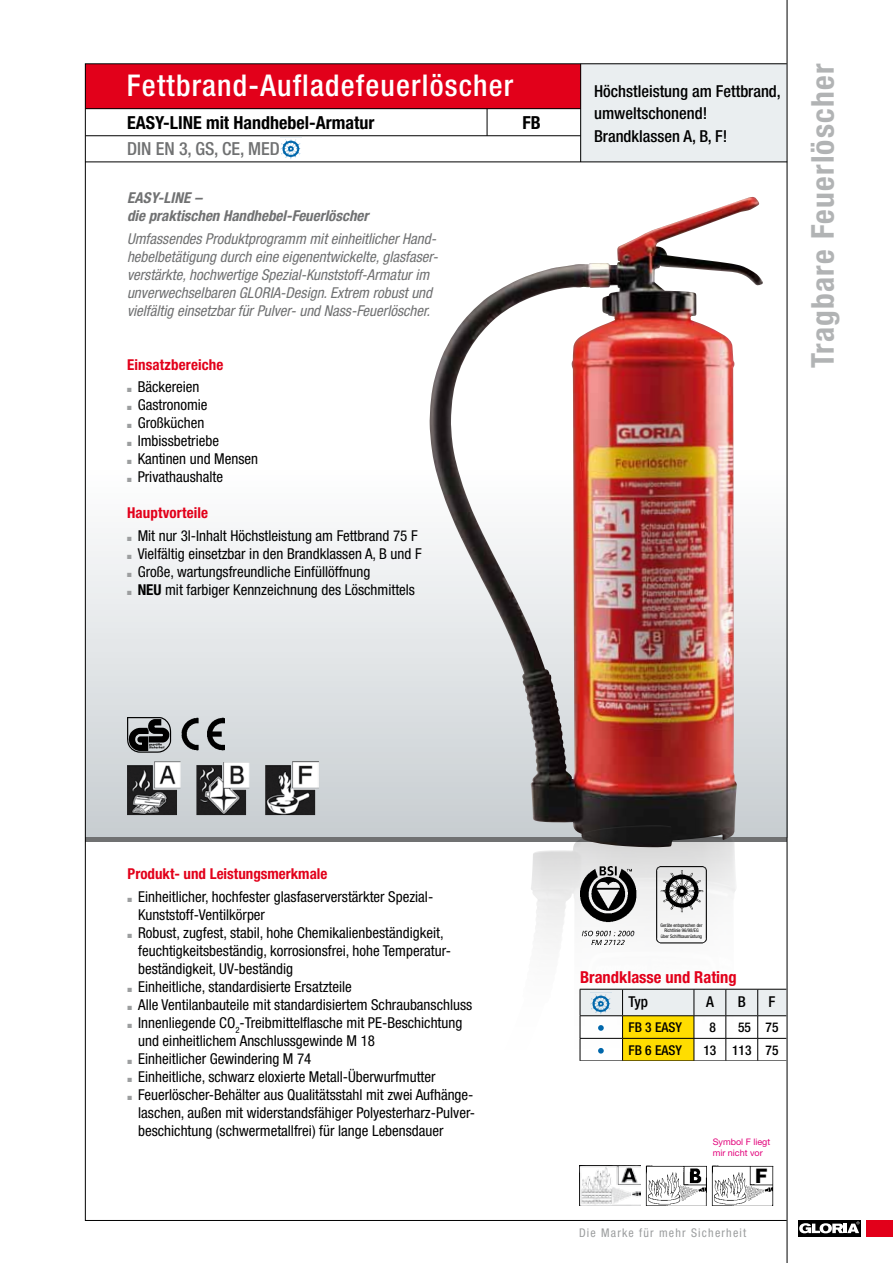
<style>
.page{position:relative;width:893px;height:1263px;background:#fff}
.page>*{position:absolute;margin:0;border:0;box-sizing:border-box;transform-origin:0 0}
.t1{font:700 condensed 31.5px "Helvetica Neue";letter-spacing:.04em;color:#b1b3b4}
.t2{font:500 condensed 30px "Helvetica Neue";letter-spacing:.04em;color:#fff}
.t3{font:800 20.1px "Helvetica Neue";color:#000}
.t4{font:700 condensed 18px "Helvetica Neue";color:#000}
.t5{font:500 condensed 18px "Helvetica Neue";color:#707172}
.t6{font:500 condensed 16.5px/22.5px "Helvetica Neue";color:#000}
.t7{font:700 condensed 16.5px "Helvetica Neue";color:#e2001a}
.t8{font:condensed 15px/18px "Helvetica Neue";color:#000}
.t9{font:italic condensed 15px/18px "Helvetica Neue";color:#707172}
.t10{font:700 condensed 15px "Helvetica Neue";letter-spacing:.01em;color:#e2001a}
.t11{font:italic 700 condensed 15px/18px "Helvetica Neue";color:#707172}
.t12{font:500 condensed 15px "Helvetica Neue";color:#000}
.t13{font:500 condensed 13.5px "Helvetica Neue";color:#000}
.t14{font:condensed 12px "Helvetica Neue";letter-spacing:.1em;color:#9c9e9f}
.t15{font:9px/10.8px "Helvetica Neue";color:#e2007a}
.t16{font:condensed 4.8px/5.8px "Helvetica Neue";color:#000;text-align:center}
.s1{color:#9c9e9f}
.s2{font-weight:700}
</style>
<div class="page">
<div style="left:866px;top:1220px;width:27px;height:17px;background:#e2001a"></div>
<div style="left:798px;top:1220px;width:62px;height:17px;background:linear-gradient(to right,#000,#000)"></div>
<svg style="left:799px;top:1221px;width:60px;height:12px"></svg>
<div style="left:86px;top:467px;width:701px;height:370px;background:linear-gradient(to bottom,#fff,#c7cdd1)"></div>
<div style="left:580px;top:64px;width:207px;height:98px;background:#eaeef0"></div>
<div style="left:85px;top:64px;width:496px;height:44px;background:#e2001a"></div>
<hr style="left:85px;top:108px;width:496px;height:1px;background:#000">
<hr style="left:86px;top:135px;width:495px;height:1px;background:#000">
<hr style="left:580px;top:64px;width:1px;height:98px;background:#000">
<hr style="left:85px;top:162px;width:702px;height:1px;background:#000">
<hr style="left:85px;top:838px;width:702px;height:4px;background:#707172">
<img style="left:430px;top:198px;width:319px;height:640px">
<img style="left:433px;top:826px;width:304px;height:380px">
<img style="left:580px;top:866px;width:60px;height:78px">
<img style="left:651px;top:861px;width:60px;height:85px">
<img style="left:182px;top:718px;width:42px;height:34px">
<svg style="left:127px;top:717px;width:44px;height:36px;background:#616364"></svg>
<img style="left:127px;top:761px;width:54px;height:54px">
<img style="left:196px;top:762px;width:53px;height:53px">
<img style="left:265px;top:761px;width:54px;height:54px">
<img style="left:280px;top:139px;width:21px;height:20px">
<div style="left:575px;top:1061px;width:212px;height:98px;background:#fff"></div>
<svg style="left:580px;top:989px;width:206px;height:72px"></svg>
<img style="left:644px;top:1163px;width:129px;height:43px">
<div style="left:751px;top:1167px;width:21px;height:17px;background:#fff"></div>
<hr style="left:787px;top:0;width:1px;height:1263px;background:#000">
<img style="left:580px;top:1166px;width:60px;height:40px">
<svg style="left:487px;top:109px;width:1px;height:27px"></svg>
<h2 class="t2" style="left:127px;top:68px;width:388px">Fettbrand-Aufladefeuerlöscher</h2>
<p class="t4" style="left:127px;top:112px;width:249px">EASY-LINE mit Handhebel-Armatur</p>
<p class="t4" style="left:522px;top:112px;width:20px">FB</p>
<p class="t5" style="left:127px;top:138px;width:154px">DIN EN 3, GS, CE, MED</p>
<p class="t11" style="left:127px;top:188px;width:243px">EASY-LINE –<br>die praktischen Handhebel-Feuerlöscher</p>
<p class="t9" style="left:127px;top:229px;width:312px">Umfassendes Produktprogramm mit einheitlicher Hand&shy;hebelbetätigung durch eine eigenentwickelte, glasfaser&shy;verstärkte, hochwertige Spezial-Kunststoff-Armatur im unverwechselbaren GLORIA-Design. Extrem robust und vielfältig einsetzbar für Pulver- und Nass-Feuerlöscher.</p>
<p class="t10" style="left:127px;top:355px;width:98px">Einsatzbereiche</p>
<p class="t8" style="left:127px;top:378px;width:74px"><span class="s1">■</span> Bäckereien</p>
<p class="t8" style="left:127px;top:396px;width:82px"><span class="s1">■</span> Gastronomie</p>
<p class="t8" style="left:127px;top:414px;width:79px"><span class="s1">■</span> Großküchen</p>
<p class="t8" style="left:127px;top:432px;width:93px"><span class="s1">■</span> Imbissbetriebe</p>
<p class="t8" style="left:127px;top:450px;width:133px"><span class="s1">■</span> Kantinen und Mensen</p>
<p class="t8" style="left:127px;top:468px;width:97px"><span class="s1">■</span> Privathaushalte</p>
<p class="t10" style="left:127px;top:504px;width:83px">Hauptvorteile</p>
<p class="t8" style="left:127px;top:526px;width:292px"><span class="s1">■</span> Mit nur 3l-Inhalt Höchstleistung am Fettbrand 75 F</p>
<p class="t8" style="left:127px;top:544px;width:296px"><span class="s1">■</span> Vielfältig einsetzbar in den Brandklassen A, B und F</p>
<p class="t8" style="left:127px;top:562px;width:245px"><span class="s1">■</span> Große, wartungsfreundliche Einfüllöffnung</p>
<p class="t8" style="left:127px;top:580px;width:290px"><span class="s1">■</span> <span class="s2">NEU</span> mit farbiger Kennzeichnung des Löschmittels</p>
<p class="t6" style="left:594px;top:79px;width:188px">Höchstleistung am Fettbrand, umweltschonend!<br>Brandklassen A, B, F!</p>
<p class="t6" style="left:622px;top:80px;width:27px">Text</p>
<h1 class="t1" style="left:803px;top:368px;width:306px;rotate:-90deg">Tragbare Feuerlöscher</h1>
<p class="t10" style="left:128px;top:865px;width:201px">Produkt- und Leistungsmerkmale</p>
<p class="t8" style="left:138px;top:887px;width:297px;text-indent:-11px"><span class="s1">■</span> Einheitlicher, hochfester glasfaserverstärkter Spezial-<br>Kunststoff-Ventilkörper</p>
<p class="t8" style="left:138px;top:923px;width:314px;text-indent:-11px"><span class="s1">■</span> Robust, zugfest, stabil, hohe Chemikalienbeständigkeit, feuchtigkeitsbeständig, korrosionsfrei, hohe Temperatur&shy;beständigkeit, UV-beständig</p>
<p class="t8" style="left:128px;top:977px;width:226px"><span class="s1">■</span> Einheitliche, standardisierte Ersatzteile</p>
<p class="t8" style="left:128px;top:995px;width:346px"><span class="s1">■</span> Alle Ventilanbauteile mit standardisiertem Schraubanschluss</p>
<p class="t8" style="left:138px;top:1013px;width:326px;text-indent:-11px"><span class="s1">■</span> Innenliegende CO<sub>2</sub>-Treibmittelflasche mit PE-Beschichtung und einheitlichem Anschlussgewinde M 18</p>
<p class="t8" style="left:128px;top:1049px;width:185px"><span class="s1">■</span> Einheitlicher Gewindering M 74</p>
<p class="t8" style="left:128px;top:1067px;width:309px"><span class="s1">■</span> Einheitliche, schwarz eloxierte Metall-Überwurfmutter</p>
<p class="t8" style="left:138px;top:1085px;width:339px;text-align:justify;text-indent:-11px"><span class="s1">■</span> Feuerlöscher-Behälter aus Qualitätsstahl mit zwei Aufhänge&shy;laschen, außen mit widerstandsfähiger Polyesterharz-Pulver&shy;beschichtung (schwermetallfrei) für lange Lebensdauer</p>
<p class="t16" style="left:660px;top:922px;width:43px">Geräte entsprechen der<br>Richtlinie 96/98/EG über Schiffsausrüstung</p>
<p class="t7" style="left:580px;top:967px;width:158px">Brandklasse und Rating</p>
<p class="t12" style="left:629px;top:993px;width:21px">Typ</p>
<p class="t12" style="left:706px;top:993px;width:9px">A</p>
<p class="t12" style="left:738px;top:993px;width:10px">B</p>
<p class="t12" style="left:769px;top:993px;width:8px">F</p>
<p class="t13" style="left:629px;top:1019px;width:55px">FB 3 EASY</p>
<p class="t13" style="left:709px;top:1019px;width:8px">8</p>
<p class="t13" style="left:738px;top:1019px;width:42px">55 75</p>
<p class="t13" style="left:629px;top:1042px;width:55px">FB 6 EASY</p>
<p class="t13" style="left:703px;top:1042px;width:77px">13 113 75</p>
<p class="t15" style="left:713px;top:1136px;width:59px">Symbol F liegt mir nicht vor</p>
<h3 class="t3" style="left:755px;top:1164px;width:14px">F</h3>
<p class="t14" style="left:579px;top:1226px;width:169px">Die Marke für mehr Sicherheit</p>
</div>
